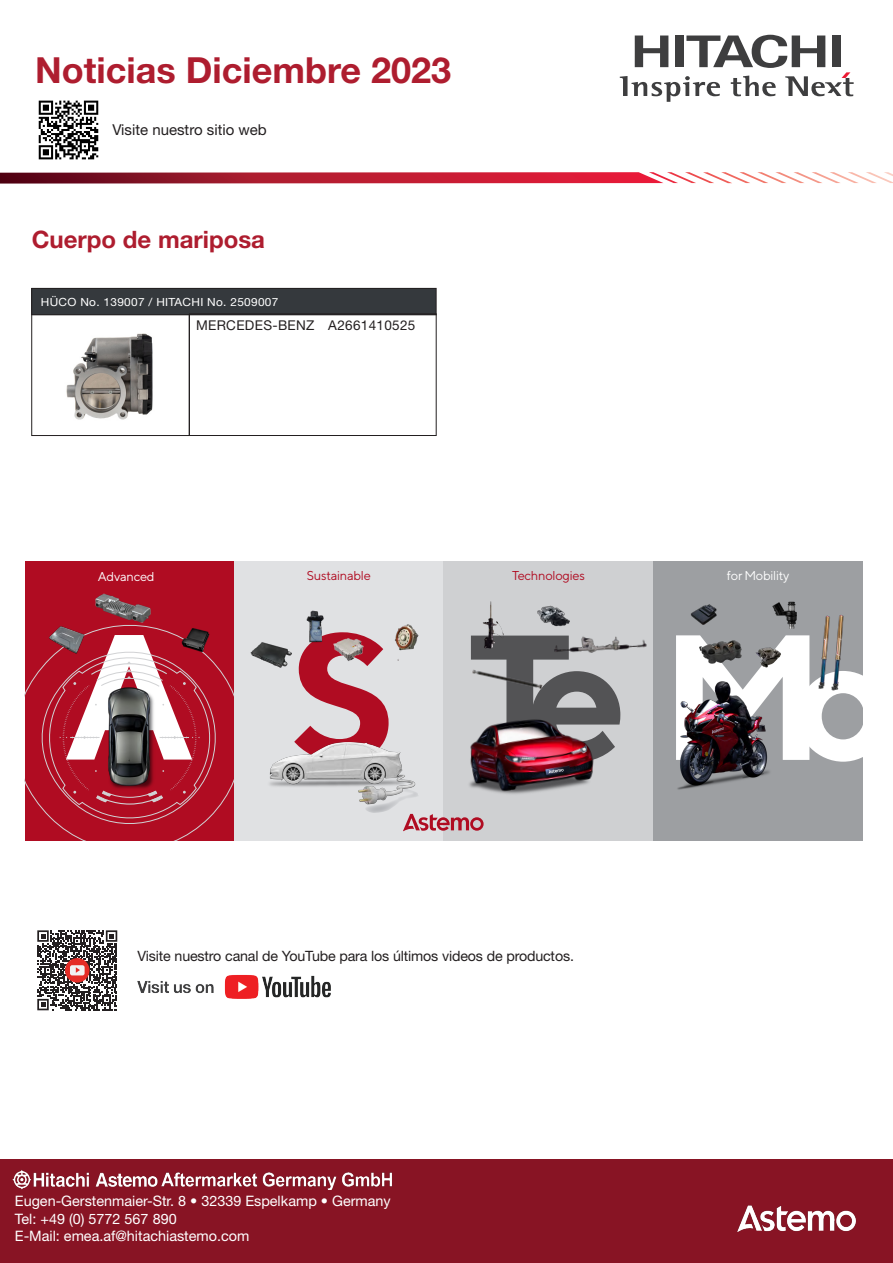
<style>
.page{position:relative;width:893px;height:1263px;background:#fff}
.page>*{position:absolute;margin:0;border:0;box-sizing:border-box;transform-origin:0 0}
.t1{font:700 177.9px "TT Norms";color:#535355}
.t2{font:700 177.9px "TT Norms";color:#fff}
.t3{font:700 36px "Helvetica Neue LT Pro";color:#ae1d2f}
.t4{font:700 24px "Helvetica Neue LT Pro";color:#ae1d2f}
.t5{font:15px "Helvetica Neue LT Pro";color:#231f20}
.t6{font:14.4px "Helvetica Neue LT Pro";color:#fff}
.t7{font:14.25px "Helvetica Neue LT Pro";letter-spacing:-.01em;color:#231f20}
.t8{font:13.5px "Helvetica Neue LT Pro";letter-spacing:.025em;color:#231f20}
.t9{font:12.9px "TT Norms";letter-spacing:-.02em;color:#b00c22}
.t10{font:12.9px "TT Norms";letter-spacing:-.02em;color:#fff}
.t11{font:11.25px "Helvetica Neue LT Pro";letter-spacing:.025em;color:#fff;scale:1.05 1}
.t12{font:10.8px "TT Norms";letter-spacing:-.02em;color:#b00c22}
.t13{font:10.8px "TT Norms";letter-spacing:-.02em;color:#fff}
.s1{color:#b00c22}
.s2{color:#fff}
</style>
<div class="page">
<svg style="left:620px;top:35px;width:234px;height:67px"></svg>
<svg style="left:0;top:172px;width:893px;height:12px"></svg>
<img style="left:38px;top:100px;width:61px;height:60px">
<img style="left:34px;top:315px;width:153px;height:105px">
<div style="left:32px;top:293px;width:157px;height:143px;border:1px solid #231f20"></div>
<div style="left:32px;top:288px;width:404px;height:27px;background:#35393d"></div>
<div style="left:32px;top:288px;width:404px;height:27px;border:1px solid #231f20"></div>
<div style="left:189px;top:314px;width:247px;height:122px;border:1px solid #231f20"></div>
<div style="left:0;top:1159px;width:893px;height:103px;background:#881424"></div>
<img style="left:13px;top:1170px;width:379px;height:19px">
<img style="left:737px;top:1205px;width:119px;height:27px">
<img style="left:137px;top:975px;width:194px;height:24px">
<svg style="left:37px;top:930px;width:80px;height:80px"></svg>
<div style="left:25px;top:561px;width:209px;height:280px;background:#b00c22"></div>
<svg style="left:25px;top:633px;width:209px;height:207px"></svg>
<svg style="left:33px;top:643px;width:191px;height:189px"></svg>
<img style="left:89px;top:593px;width:84px;height:50px">
<img style="left:46px;top:626px;width:43px;height:30px">
<img style="left:174px;top:628px;width:45px;height:31px">
<div style="left:234px;top:562px;width:210px;height:279px;background:#e0e1e3"></div>
<img style="left:306px;top:610px;width:18px;height:33px">
<div style="left:653px;top:561px;width:210px;height:280px;background:#9d9fa2"></div>
<img style="left:699px;top:640px;width:43px;height:24px">
<img style="left:680px;top:681px;width:87px;height:71px">
<img style="left:680px;top:752px;width:87px;height:9px">
<img style="left:677px;top:761px;width:45px;height:29px">
<img style="left:722px;top:753px;width:48px;height:30px">
<div style="left:444px;top:562px;width:209px;height:279px;background:#cfd0d2"></div>
<img style="left:470px;top:719px;width:124px;height:75px">
<img style="left:554px;top:636px;width:93px;height:17px">
<img style="left:482px;top:601px;width:22px;height:44px">
<img style="left:334px;top:638px;width:29px;height:23px">
<img style="left:250px;top:642px;width:42px;height:26px">
<img style="left:395px;top:624px;width:24px;height:37px">
<img style="left:472px;top:645px;width:71px;height:44px">
<img style="left:537px;top:605px;width:33px;height:22px">
<img style="left:772px;top:601px;width:25px;height:28px">
<img style="left:690px;top:604px;width:27px;height:21px">
<img style="left:818px;top:615px;width:26px;height:75px">
<img style="left:755px;top:647px;width:26px;height:20px">
<svg style="left:549px;top:769px;width:15px;height:4px"></svg>
<img style="left:269px;top:742px;width:133px;height:45px">
<img style="left:349px;top:770px;width:66px;height:33px">
<svg style="left:365px;top:783px;width:119px;height:48px"></svg>
<p class="t3" style="left:35px;top:47px;width:417px">Noticias Diciembre 2023</p>
<p class="t5" style="left:112px;top:120px;width:156px">Visite nuestro sitio web</p>
<p class="t4" style="left:32px;top:224px;width:235px">Cuerpo de mariposa</p>
<p class="t11" style="left:41px;top:295px;width:228px">HÜCO No. 139007 / HITACHI No. 2509007</p>
<p class="t8" style="left:196px;top:316px;width:120px">MERCEDES-BENZ</p>
<p class="t8" style="left:328px;top:316px;width:89px">A2661410525</p>
<p class="t10" style="left:98px;top:569px;width:58px">Advanced</p>
<p class="t9" style="left:307px;top:568px;width:66px">Sustainable</p>
<p class="t9" style="left:512px;top:568px;width:74px">Technologies</p>
<p class="t10" style="left:727px;top:568px;width:64px">for Mobility</p>
<p class="t12" style="left:325px;top:569px;width:55px">Sustainable</p>
<p class="t12" style="left:516px;top:569px;width:63px">Technologies</p>
<p class="t13" style="left:726px;top:569px;width:54px">for Mobility</p>
<p class="t2" style="left:64px;top:585px;width:131px">A</p>
<p class="t1" style="left:290px;top:586px;width:608px"><span class="s1">S</span>Te <span class="s2">o</span></p>
<p class="t2" style="left:660px;top:585px;width:167px">M</p>
<p class="t7" style="left:138px;top:947px;width:438px">Visite nuestro canal de YouTube para los últimos videos de productos.</p>
<p class="t6" style="left:15px;top:1192px;width:377px">Eugen-Gerstenmaier-Str. 8 • 32339 Espelkamp • Germany</p>
<p class="t6" style="left:15px;top:1210px;width:163px">Tel: +49 (0) 5772 567 890</p>
<p class="t6" style="left:15px;top:1227px;width:236px">E-Mail: emea.af@hitachiastemo.com</p>
</div>
